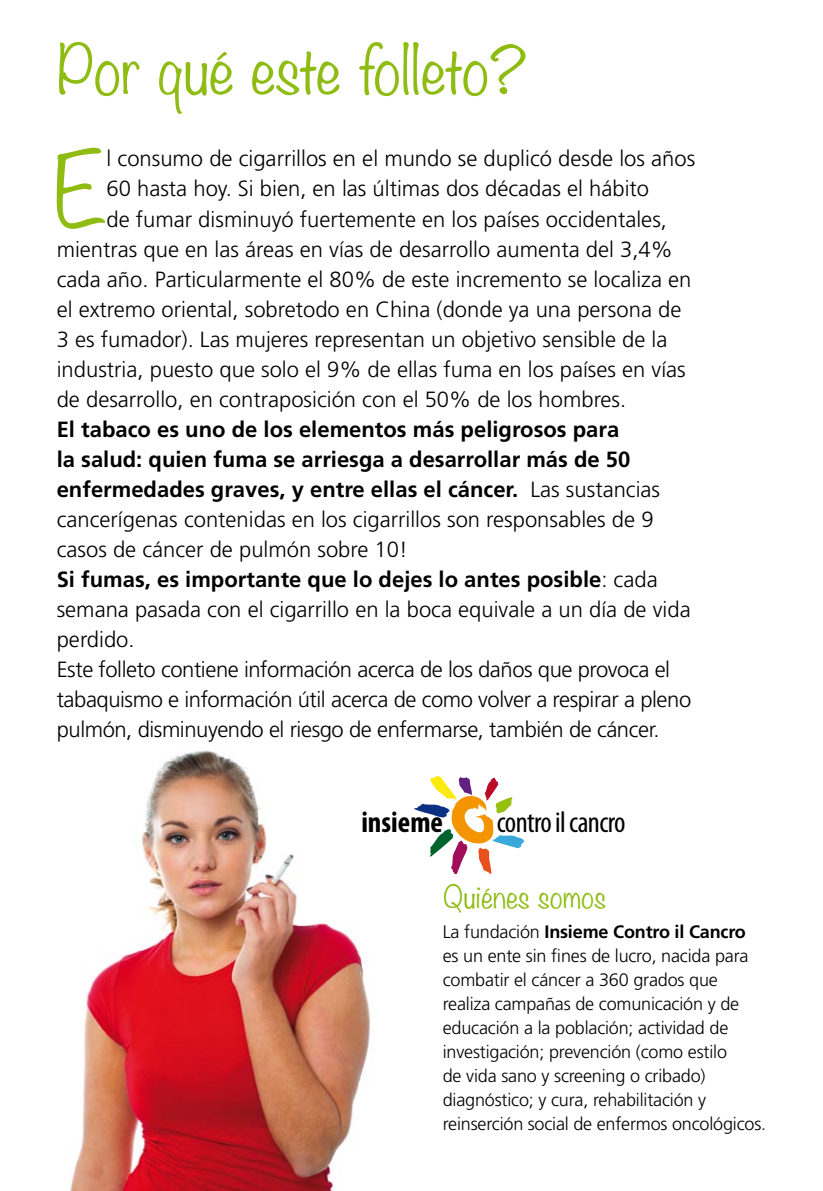
<style>
.page{position:relative;width:823px;height:1191px;background:#fff}
.page>*{position:absolute;margin:0;border:0;box-sizing:border-box;transform-origin:0 0}
.t1{font:300 91.4px "Noteworthy";color:#8fbc13}
.t2{font:300 60px "Noteworthy";letter-spacing:-.015em;color:#8fbc13}
.t3{font:condensed 29.8px "Myriad Pro";letter-spacing:-.02em;color:#000}
.t4{font:700 condensed 29.8px "Myriad Pro";color:#000}
.t5{font:300 28px "Noteworthy";letter-spacing:.005em;color:#8fbc13}
.t6{font:300 22px/30px "Frutiger LT Std";letter-spacing:-.02em;color:#000}
.t7{font:300 22px "Frutiger LT Std";color:#000}
.t8{font:300 18px/24px "Frutiger LT Std";letter-spacing:-.01em;color:#000}
.t9{font:condensed 13.4px "Myriad Pro";letter-spacing:-.02em;color:#000}
.t10{font:700 condensed 13.4px "Myriad Pro";color:#000}
.s1{font-weight:700}
</style>
<div class="page">
<img style="left:70px;top:750px;width:300px;height:441px">
<div style="left:351px;top:768px;width:279px;height:110px;background:#fff"></div>
<svg style="left:414px;top:776px;width:110px;height:98px"></svg>
<h2 class="t2" style="left:57px;top:17px;width:471px">Por qué este folleto?</h2>
<h1 class="t1" style="left:53px;top:110px;width:55px">E</h1>
<p class="t7" style="left:106px;top:146px;width:590px">l consumo de cigarrillos en el mundo se duplicó desde los años</p>
<p class="t7" style="left:106px;top:176px;width:544px">60 hasta hoy. Si bien, en las últimas dos décadas el hábito</p>
<p class="t7" style="left:106px;top:206px;width:561px">de fumar disminuyó fuertemente en los países occidentales,</p>
<p class="t7" style="left:57px;top:236px;width:617px">mientras que en las áreas en vías de desarrollo aumenta del 3,4%</p>
<p class="t7" style="left:57px;top:266px;width:635px">cada año. Particularmente el 80% de este incremento se localiza en</p>
<p class="t7" style="left:57px;top:296px;width:625px">el extremo oriental, sobretodo en China (donde ya una persona de</p>
<p class="t7" style="left:57px;top:326px;width:612px">3 es fumador). Las mujeres representan un objetivo sensible de la</p>
<p class="t7" style="left:57px;top:356px;width:630px">industria, puesto que solo el 9% de ellas fuma en los países en vías</p>
<p class="t7" style="left:57px;top:386px;width:570px">de desarrollo, en contraposición con el 50% de los hombres.</p>
<p class="t6" style="left:57px;top:414px;width:635px"><span class="s1">El tabaco es uno de los elementos más peligrosos para<br>la salud: quien fuma se arriesga a desarrollar más de 50 enfermedades graves, y entre ellas el cáncer.</span> Las sustancias cancerígenas contenidas en los cigarrillos son responsables de 9 casos de cáncer de pulmón sobre 10!<br><span class="s1">Si fumas, es importante que lo dejes lo antes posible</span>: cada semana pasada con el cigarrillo en la boca equivale a un día de vida perdido.<br>Este folleto contiene información acerca de los daños que provoca el tabaquismo e información útil acerca de como volver a respirar a pleno pulmón, disminuyendo el riesgo de enfermarse, también de cáncer.</p>
<h3 class="t4" style="left:361px;top:803px;width:83px">insieme</h3>
<h3 class="t3" style="left:496px;top:804px;width:130px">contro il cancro</h3>
<p class="t5" style="left:442px;top:872px;width:165px">Quiénes somos</p>
<p class="t8" style="left:442px;top:920px;width:325px">La fundación <span class="s1">Insieme Contro il Cancro </span>es un ente sin fines de lucro, nacida para combatir el cáncer a 360 grados que realiza campañas de comunicación y de educación a la población; actividad de investigación; prevención (como estilo<br>de vida sano y screening o cribado) diagnóstico; y cura, rehabilitación y reinserción social de enfermos oncológicos.</p>
<p class="t10" style="left:431px;top:1004px;width:38px">insieme</p>
<p class="t9" style="left:492px;top:1004px;width:59px">contro il cancro</p>
</div>
